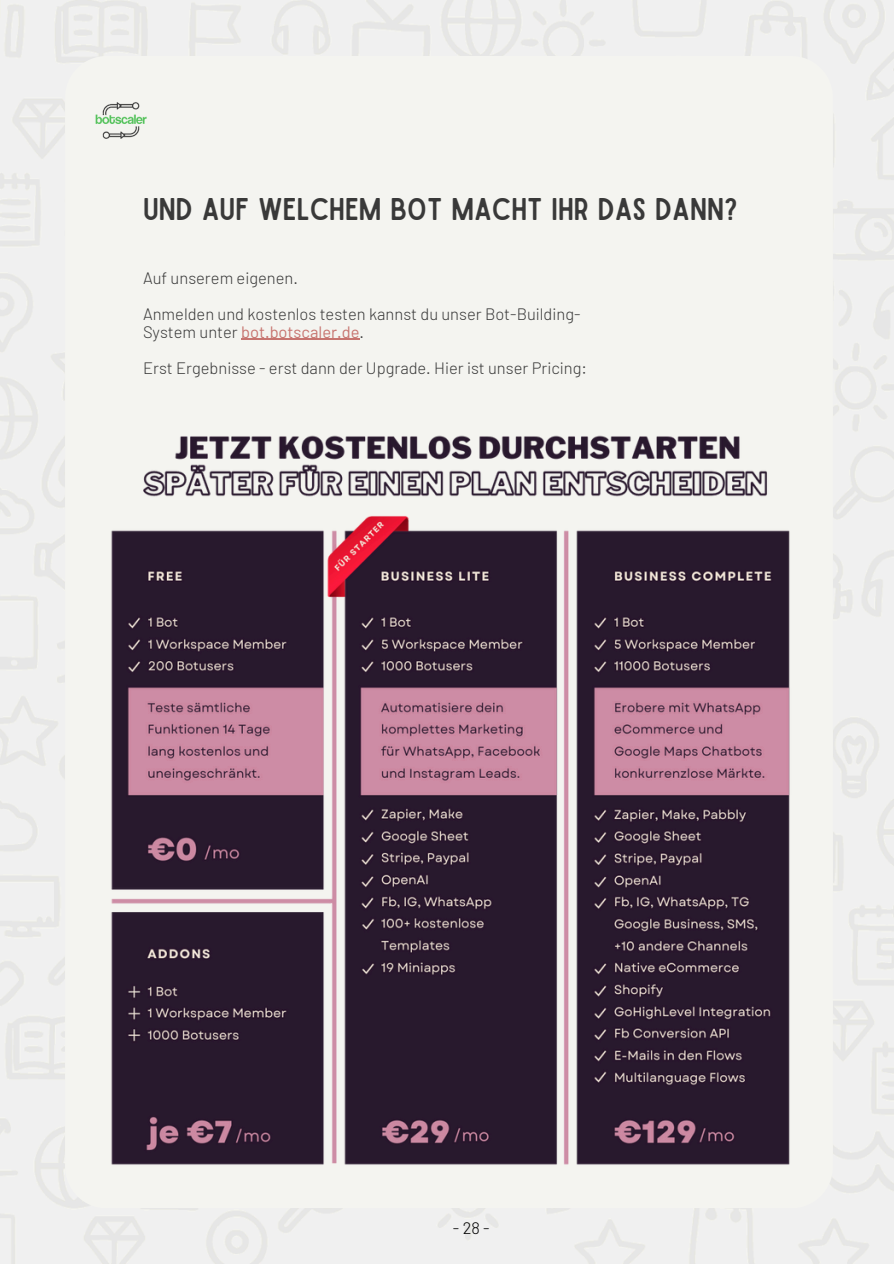
<style>
.page{position:relative;width:894px;height:1264px;background:#fff}
.page>*{position:absolute;margin:0;border:0;box-sizing:border-box;transform-origin:0 0}
.t1{font:30px "Sailors";color:#393939}
.t2{font:300 16.5px/18px "Barlow";color:#393939}
.t3{font:300 16.5px "Barlow";color:#000}
.s1{font-weight:400;color:#c77570}
</style>
<div class="page">
<img style="left:0;top:0;width:893px;height:1263px">
<div style="left:65px;top:56px;width:767px;height:1151px;background:#f4f4f0"></div>
<img style="left:89px;top:89px;width:63px;height:63px">
<img style="left:81px;top:410px;width:731px;height:778px">
<hr style="left:241px;top:339px;width:118px;height:1px;background:#c77570">
<p class="t1" style="left:143px;top:198px;width:596px">UND AUF WELCHEM BOT MACHT IHR DAS DANN?</p>
<p class="t2" style="left:143px;top:268px;width:156px">Auf unserem eigenen.</p>
<p class="t2" style="left:143px;top:304px;width:439px">Anmelden und kostenlos testen kannst du unser Bot-Building-<br>System unter <span class="s1">bot.botscaler.de</span>.</p>
<p class="t2" style="left:143px;top:358px;width:445px">Erst Ergebnisse - erst dann der Upgrade. Hier ist unser Pricing:</p>
<p class="t3" style="left:453px;top:1217px;width:38px">-28-</p>
</div>
